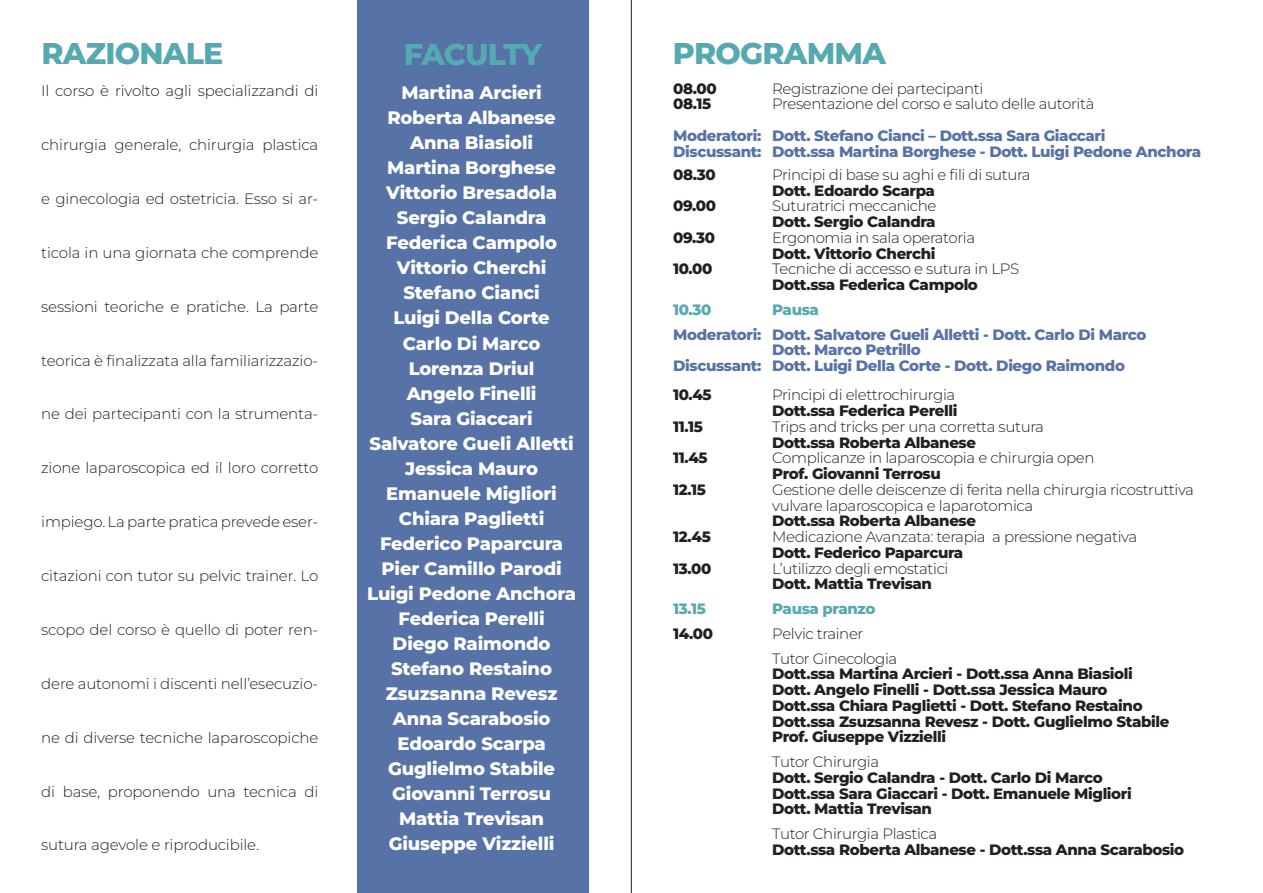
<style>
.page{position:relative;width:1263px;height:893px;background:#fff}
.page>*{position:absolute;margin:0;border:0;box-sizing:border-box;transform-origin:0 0}
.t1{font:800 30px "Montserrat";letter-spacing:-.025em;color:#55a9b0}
.t2{font:800 18px "Montserrat";letter-spacing:-.01em;color:#fff}
.t3{font:300 15px "Montserrat";letter-spacing:-.025em;color:#231f20}
.t4{font:800 15px "Montserrat";letter-spacing:-.025em;color:#231f20}
.t5{font:800 15px "Montserrat";letter-spacing:-.025em;color:#5672a6}
.t6{font:800 15px "Montserrat";letter-spacing:-.025em;color:#55a9b0}
</style>
<div class="page">
<div style="left:357px;top:0;width:232px;height:893px;background:#5672a6"></div>
<hr style="left:631px;top:0;width:1px;height:893px;background:#231f20">
<p class="t1" style="left:41px;top:33px;width:183px">RAZIONALE</p>
<p class="t1" style="left:404px;top:35px;width:140px">FACULTY</p>
<p class="t3" style="left:41px;top:81px;width:279px">Il corso è rivolto agli specializzandi di</p>
<p class="t3" style="left:41px;top:135px;width:279px">chirurgia generale, chirurgia plastica</p>
<p class="t3" style="left:41px;top:189px;width:279px">e ginecologia ed ostetricia. Esso si ar-</p>
<p class="t3" style="left:41px;top:242px;width:279px">ticola in una giornata che comprende</p>
<p class="t3" style="left:41px;top:296px;width:279px">sessioni teoriche e pratiche. La parte</p>
<p class="t3" style="left:41px;top:350px;width:279px">teorica è finalizzata alla familiarizzazio-</p>
<p class="t3" style="left:41px;top:404px;width:279px">ne dei partecipanti con la strumenta-</p>
<p class="t3" style="left:41px;top:458px;width:279px">zione laparoscopica ed il loro corretto</p>
<p class="t3" style="left:41px;top:512px;width:279px">impiego. La parte pratica prevede eser-</p>
<p class="t3" style="left:41px;top:566px;width:279px">citazioni con tutor su pelvic trainer. Lo</p>
<p class="t3" style="left:41px;top:620px;width:279px">scopo del corso è quello di poter ren-</p>
<p class="t3" style="left:41px;top:673px;width:279px">dere autonomi i discenti nell’esecuzio-</p>
<p class="t3" style="left:41px;top:727px;width:279px">ne di diverse tecniche laparoscopiche</p>
<p class="t3" style="left:41px;top:781px;width:279px">di base, proponendo una tecnica di</p>
<p class="t3" style="left:41px;top:835px;width:219px">sutura agevole e riproducibile.</p>
<p class="t2" style="left:401px;top:81px;width:142px">Martina Arcieri</p>
<p class="t2" style="left:387px;top:106px;width:170px">Roberta Albanese</p>
<p class="t2" style="left:410px;top:131px;width:125px">Anna Biasioli</p>
<p class="t2" style="left:387px;top:156px;width:170px">Martina Borghese</p>
<p class="t2" style="left:386px;top:181px;width:172px">Vittorio Bresadola</p>
<p class="t2" style="left:397px;top:206px;width:151px">Sergio Calandra</p>
<p class="t2" style="left:386px;top:231px;width:172px">Federica Campolo</p>
<p class="t2" style="left:397px;top:256px;width:151px">Vittorio Cherchi</p>
<p class="t2" style="left:403px;top:281px;width:138px">Stefano Cianci</p>
<p class="t2" style="left:393px;top:306px;width:158px">Luigi Della Corte</p>
<p class="t2" style="left:403px;top:331px;width:139px">Carlo Di Marco</p>
<p class="t2" style="left:409px;top:356px;width:127px">Lorenza Driul</p>
<p class="t2" style="left:407px;top:381px;width:131px">Angelo Finelli</p>
<p class="t2" style="left:411px;top:406px;width:124px">Sara Giaccari</p>
<p class="t2" style="left:370px;top:431px;width:206px">Salvatore Gueli Alletti</p>
<p class="t2" style="left:405px;top:456px;width:134px">Jessica Mauro</p>
<p class="t2" style="left:386px;top:481px;width:172px">Emanuele Migliori</p>
<p class="t2" style="left:399px;top:506px;width:147px">Chiara Paglietti</p>
<p class="t2" style="left:380px;top:531px;width:185px">Federico Paparcura</p>
<p class="t2" style="left:381px;top:557px;width:182px">Pier Camillo Parodi</p>
<p class="t2" style="left:367px;top:582px;width:210px">Luigi Pedone Anchora</p>
<p class="t2" style="left:398px;top:607px;width:148px">Federica Perelli</p>
<p class="t2" style="left:393px;top:632px;width:159px">Diego Raimondo</p>
<p class="t2" style="left:391px;top:657px;width:162px">Stefano Restaino</p>
<p class="t2" style="left:386px;top:682px;width:173px">Zsuzsanna Revesz</p>
<p class="t2" style="left:393px;top:707px;width:159px">Anna Scarabosio</p>
<p class="t2" style="left:397px;top:732px;width:150px">Edoardo Scarpa</p>
<p class="t2" style="left:388px;top:757px;width:169px">Guglielmo Stabile</p>
<p class="t2" style="left:392px;top:782px;width:160px">Giovanni Terrosu</p>
<p class="t2" style="left:399px;top:807px;width:146px">Mattia Trevisan</p>
<p class="t2" style="left:389px;top:832px;width:167px">Giuseppe Vizzielli</p>
<p class="t1" style="left:673px;top:33px;width:215px">PROGRAMMA</p>
<p class="t4" style="left:673px;top:78px;width:45px">08.00</p>
<p class="t3" style="left:772px;top:78px;width:213px">Registrazione dei partecipanti</p>
<p class="t4" style="left:673px;top:94px;width:40px">08.15</p>
<p class="t3" style="left:772px;top:94px;width:324px">Presentazione del corso e saluto delle autorità</p>
<p class="t5" style="left:673px;top:126px;width:434px">Moderatori: Dott. Stefano Cianci – Dott.ssa Sara Giaccari</p>
<p class="t5" style="left:673px;top:141px;width:529px">Discussant: Dott.ssa Martina Borghese - Dott. Luigi Pedone Anchora</p>
<p class="t4" style="left:673px;top:165px;width:44px">08.30</p>
<p class="t3" style="left:772px;top:165px;width:260px">Principi di base su aghi e fili di sutura</p>
<p class="t4" style="left:772px;top:180px;width:164px">Dott. Edoardo Scarpa</p>
<p class="t4" style="left:673px;top:196px;width:44px">09.00</p>
<p class="t3" style="left:772px;top:196px;width:166px">Suturatrici meccaniche</p>
<p class="t4" style="left:772px;top:212px;width:165px">Dott. Sergio Calandra</p>
<p class="t4" style="left:673px;top:228px;width:44px">09.30</p>
<p class="t3" style="left:772px;top:228px;width:205px">Ergonomia in sala operatoria</p>
<p class="t4" style="left:772px;top:243px;width:165px">Dott. Vittorio Cherchi</p>
<p class="t4" style="left:673px;top:259px;width:41px">10.00</p>
<p class="t3" style="left:772px;top:259px;width:249px">Tecniche di accesso e sutura in LPS</p>
<p class="t4" style="left:772px;top:275px;width:207px">Dott.ssa Federica Campolo</p>
<p class="t6" style="left:673px;top:300px;width:40px">10.30</p>
<p class="t6" style="left:772px;top:300px;width:48px">Pausa</p>
<p class="t5" style="left:673px;top:324px;width:475px">Moderatori: Dott. Salvatore Gueli Alletti - Dott. Carlo Di Marco</p>
<p class="t5" style="left:772px;top:340px;width:150px">Dott. Marco Petrillo</p>
<p class="t5" style="left:673px;top:356px;width:453px">Discussant: Dott. Luigi Della Corte - Dott. Diego Raimondo</p>
<p class="t4" style="left:673px;top:385px;width:40px">10.45</p>
<p class="t3" style="left:772px;top:385px;width:185px">Principi di elettrochirurgia</p>
<p class="t4" style="left:772px;top:401px;width:187px">Dott.ssa Federica Perelli</p>
<p class="t4" style="left:673px;top:417px;width:31px">11.15</p>
<p class="t3" style="left:772px;top:417px;width:273px">Trips and tricks per una corretta sutura</p>
<p class="t4" style="left:772px;top:432px;width:205px">Dott.ssa Roberta Albanese</p>
<p class="t4" style="left:673px;top:448px;width:36px">11.45</p>
<p class="t3" style="left:772px;top:448px;width:324px">Complicanze in laparoscopia e chirurgia open</p>
<p class="t4" style="left:772px;top:464px;width:170px">Prof. Giovanni Terrosu</p>
<p class="t4" style="left:673px;top:480px;width:34px">12.15</p>
<p class="t3" style="left:772px;top:480px;width:423px">Gestione delle deiscenze di ferita nella chirurgia ricostruttiva</p>
<p class="t3" style="left:772px;top:495px;width:263px">vulvare laparoscopica e laparotomica</p>
<p class="t4" style="left:772px;top:511px;width:205px">Dott.ssa Roberta Albanese</p>
<p class="t4" style="left:673px;top:527px;width:39px">12.45</p>
<p class="t3" style="left:772px;top:527px;width:367px">Medicazione Avanzata: terapia a pressione negativa</p>
<p class="t4" style="left:772px;top:543px;width:192px">Dott. Federico Paparcura</p>
<p class="t4" style="left:673px;top:558px;width:40px">13.00</p>
<p class="t3" style="left:772px;top:558px;width:178px">L’utilizzo degli emostatici</p>
<p class="t4" style="left:772px;top:574px;width:161px">Dott. Mattia Trevisan</p>
<p class="t6" style="left:673px;top:599px;width:34px">13.15</p>
<p class="t6" style="left:772px;top:599px;width:105px">Pausa pranzo</p>
<p class="t4" style="left:673px;top:624px;width:41px">14.00</p>
<p class="t3" style="left:772px;top:624px;width:93px">Pelvic trainer</p>
<p class="t3" style="left:772px;top:648px;width:127px">Tutor Ginecologia</p>
<p class="t4" style="left:772px;top:664px;width:362px">Dott.ssa Martina Arcieri - Dott.ssa Anna Biasioli</p>
<p class="t4" style="left:772px;top:680px;width:337px">Dott. Angelo Finelli - Dott.ssa Jessica Mauro</p>
<p class="t4" style="left:772px;top:696px;width:372px">Dott.ssa Chiara Paglietti - Dott. Stefano Restaino</p>
<p class="t4" style="left:772px;top:711px;width:399px">Dott.ssa Zsuzsanna Revesz - Dott. Guglielmo Stabile</p>
<p class="t4" style="left:772px;top:727px;width:176px">Prof. Giuseppe Vizzielli</p>
<p class="t3" style="left:772px;top:752px;width:109px">Tutor Chirurgia</p>
<p class="t4" style="left:772px;top:768px;width:332px">Dott. Sergio Calandra - Dott. Carlo Di Marco</p>
<p class="t4" style="left:772px;top:783px;width:361px">Dott.ssa Sara Giaccari - Dott. Emanuele Migliori</p>
<p class="t4" style="left:772px;top:799px;width:161px">Dott. Mattia Trevisan</p>
<p class="t3" style="left:772px;top:824px;width:167px">Tutor Chirurgia Plastica</p>
<p class="t4" style="left:772px;top:840px;width:413px">Dott.ssa Roberta Albanese - Dott.ssa Anna Scarabosio</p>
</div>
